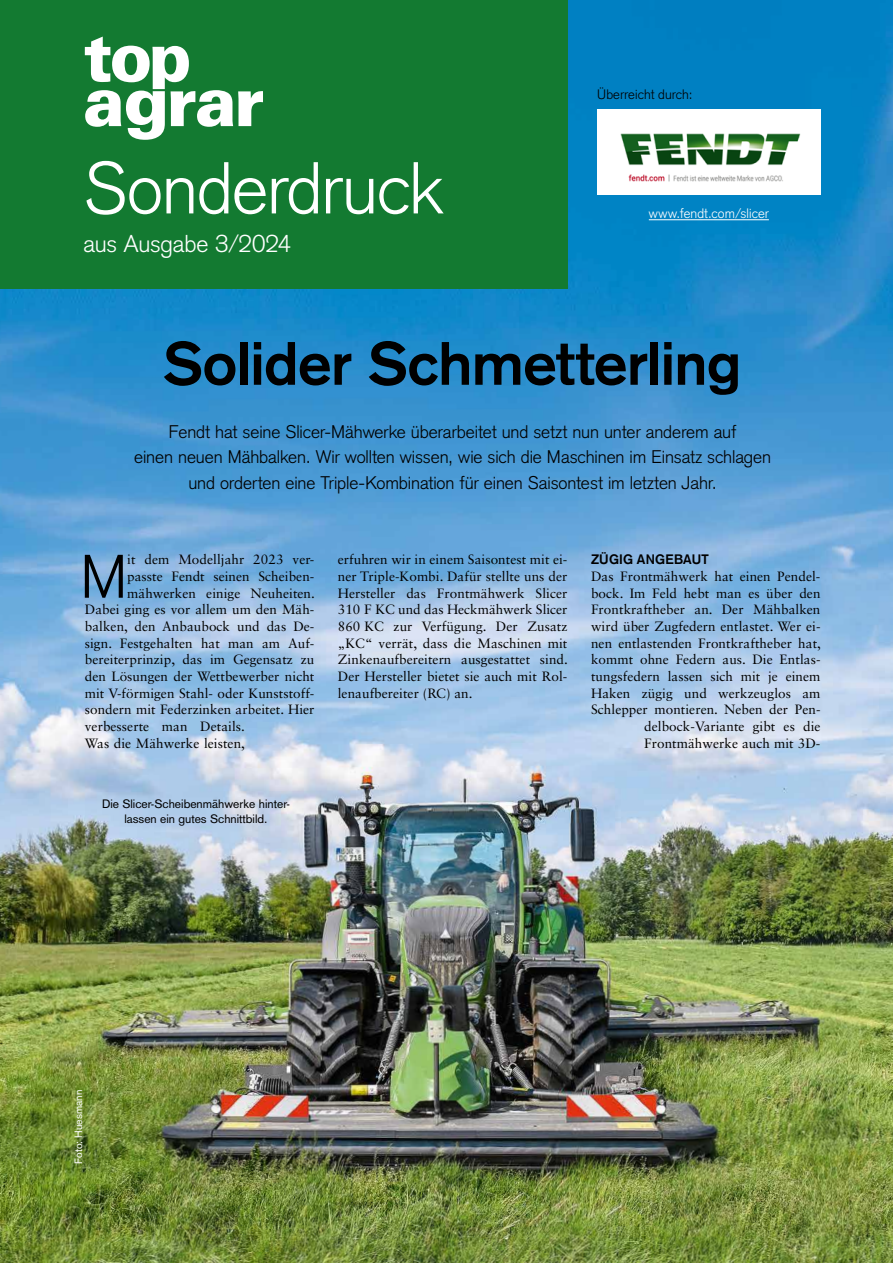
<style>
.page{position:relative;width:893px;height:1263px;background:#fff}
.page>*{position:absolute;margin:0;border:0;box-sizing:border-box;transform-origin:0 0}
.t1{font:300 72px "Basic Commercial LT Pro";letter-spacing:-.015em;color:#fff}
.t2{font:300 60.3px "Basic Commercial LT Pro";color:#000}
.t3{font:700 60px "Basic Commercial LT Pro";letter-spacing:-.01em;color:#000}
.t4{font:300 24px "Basic Commercial LT Pro";letter-spacing:-.01em;color:#fff}
.t5{font:300 18px/25.5px "Basic Commercial LT Pro";letter-spacing:-.005em;color:#000;text-align:center}
.t6{font:13.5px/16.6px "Sabon LT Std";letter-spacing:.005em;color:#000;text-align:justify}
.t7{font:300 13.5px "Basic Commercial LT Pro";letter-spacing:.005em;color:#fff}
.t8{font:300 13.5px "Basic Commercial LT Pro";letter-spacing:.005em;color:#000}
.t9{font:700 13.5px "Basic Commercial LT Pro";letter-spacing:.015em;color:#000}
.t10{font:12px/15px "Basic Commercial LT Pro";color:#000;text-align:center}
.t11{font:10.5px "Basic Commercial LT Pro";color:#fff}
</style>
<div class="page">
<img style="left:0;top:0;width:893px;height:1263px">
<img style="left:597px;top:109px;width:223px;height:86px">
<hr style="left:649px;top:219px;width:120px;height:1px;background:#fff">
<div style="left:0;top:0;width:567px;height:288px;background:#137a31"></div>
<svg style="left:85px;top:37px;width:178px;height:103px"></svg>
<h1 class="t1" style="left:84px;top:146px;width:362px">Sonderdruck</h1>
<h3 class="t4" style="left:84px;top:230px;width:209px">aus Ausgabe 3/2024</h3>
<p class="t8" style="left:597px;top:86px;width:97px">Überreicht durch:</p>
<p class="t7" style="left:649px;top:206px;width:122px">www.fendt.com/slicer</p>
<h3 class="t3" style="left:164px;top:328px;width:579px">Solider Schmetterling</h3>
<p class="t5" style="left:134px;top:419px;width:638px">Fendt hat seine Slicer-Mähwerke überarbeitet und setzt nun unter anderem auf<br>einen neuen Mähbalken. Wir wollten wissen, wie sich die Maschinen im Einsatz schlagen und orderten eine Triple-Kombination für einen Saisontest im letzten Jahr.</p>
<h2 class="t2" style="left:80px;top:542px;width:48px">M</h2>
<p class="t6" style="left:127px;top:551px;width:189px">it dem Modelljahr 2023 ver-</p>
<p class="t6" style="left:127px;top:568px;width:189px">passte Fendt seinen Scheiben-</p>
<p class="t6" style="left:127px;top:584px;width:189px">mähwerken einige Neuheiten.</p>
<p class="t6" style="left:85px;top:601px;width:231px">Dabei ging es vor allem um den Mäh-</p>
<p class="t6" style="left:85px;top:618px;width:231px">balken, den Anbaubock und das De-</p>
<p class="t6" style="left:85px;top:634px;width:231px">sign. Festgehalten hat man am Auf-</p>
<p class="t6" style="left:85px;top:651px;width:231px">bereiterprinzip, das im Gegensatz zu</p>
<p class="t6" style="left:85px;top:668px;width:231px">den Lösungen der Wettbewerber nicht</p>
<p class="t6" style="left:85px;top:684px;width:230px">mit V-förmigen Stahl- oder Kunststoff-</p>
<p class="t6" style="left:85px;top:701px;width:231px">sondern mit Federzinken arbeitet. Hier</p>
<p class="t6" style="left:85px;top:718px;width:162px">verbesserte man Details.</p>
<p class="t6" style="left:85px;top:734px;width:162px">Was die Mähwerke leisten,</p>
<p class="t10" style="left:102px;top:796px;width:189px">Die Slicer-Scheibenmähwerke hinter&shy;lassen ein gutes Schnittbild.</p>
<p class="t6" style="left:338px;top:551px;width:232px">erfuhren wir in einem Saisontest mit ei&shy;ner Triple-Kombi. Dafür stellte uns der Hersteller das Frontmähwerk Slicer 310 F KC und das Heckmähwerk Slicer 860 KC zur Verfügung. Der Zusatz „KC“ verrät, dass die Maschinen mit Zinkenaufbereitern ausgestattet sind.<br>Der Hersteller bietet sie auch mit Rol&shy;lenaufbereiter (RC) an.</p>
<p class="t9" style="left:591px;top:552px;width:119px">ZÜGIG ANGEBAUT</p>
<p class="t6" style="left:591px;top:568px;width:231px;text-align:right">Das Frontmähwerk hat einen Pendel&shy;bock. Im Feld hebt man es über den Frontkraftheber an. Der Mähbalken wird über Zugfedern entlastet. Wer ei&shy;nen entlastenden Frontkraftheber hat, kommt ohne Federn aus. Die Entlas&shy;tungsfedern lassen sich mit je einem Haken zügig und werkzeuglos am Schlepper montieren. Neben der Pen&shy;delbock-Variante gibt es die Frontmähwerke auch mit 3D-</p>
<p class="t11" style="left:72px;top:1164px;width:76px;rotate:-90deg">Foto: Huesmann</p>
</div>
